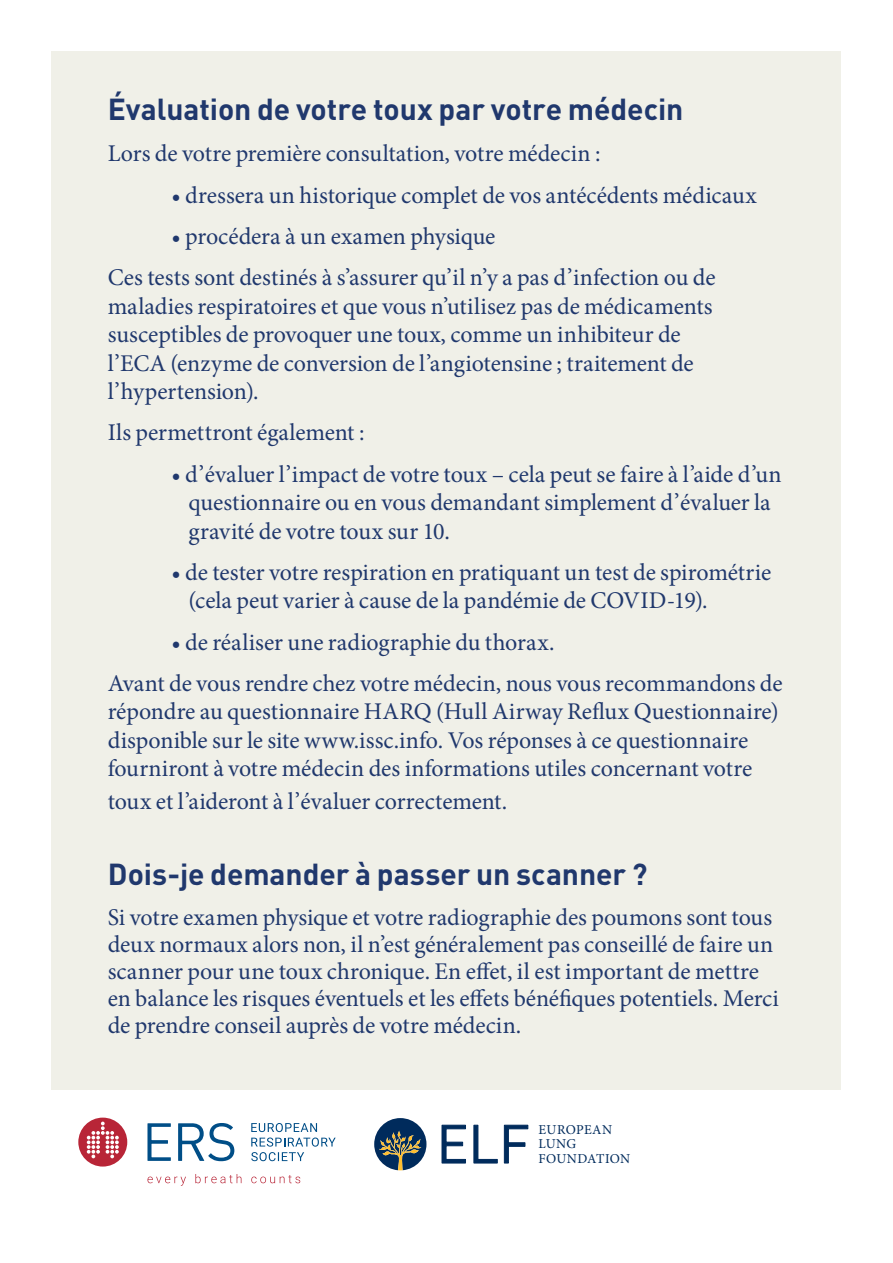
<style>
.page{position:relative;width:893px;height:1263px;background:#fff}
.page>*{position:absolute;margin:0;border:0;box-sizing:border-box;transform-origin:0 0}
.t1{font:700 30px "DIN Pro";letter-spacing:-.005em;color:#20386d}
.t2{font:24px/28.5px "Minion Pro";letter-spacing:-.005em;color:#20386d}
.t3{font:13.5px/14.7px "Minion Pro";letter-spacing:.025em;color:#002b5c}
</style>
<div class="page">
<div style="left:52px;top:52px;width:789px;height:1038px;background:#f0f0e8"></div>
<div style="left:78px;top:1117px;width:49px;height:49px;background:#b82537;border-radius:24px"></div>
<svg style="left:87px;top:1121px;width:32px;height:37px"></svg>
<svg style="left:147px;top:1123px;width:24px;height:38px"></svg>
<svg style="left:178px;top:1123px;width:56px;height:38px"></svg>
<svg style="left:147px;top:1176px;width:39px;height:10px"></svg>
<svg style="left:195px;top:1174px;width:46px;height:9px"></svg>
<svg style="left:251px;top:1175px;width:49px;height:8px"></svg>
<svg style="left:251px;top:1123px;width:85px;height:39px"></svg>
<svg style="left:441px;top:1124px;width:25px;height:40px"></svg>
<svg style="left:473px;top:1124px;width:25px;height:40px"></svg>
<svg style="left:504px;top:1124px;width:24px;height:40px"></svg>
<svg style="left:374px;top:1118px;width:52px;height:52px"></svg>
<p class="t1" style="left:108px;top:84px;width:577px">Évaluation de votre toux par votre médecin</p>
<p class="t2" style="left:108px;top:140px;width:494px">Lors de votre première consultation, votre médecin :</p>
<p class="t2" style="left:171px;top:181px;width:587px">• dressera un historique complet de vos antécédents médicaux</p>
<p class="t2" style="left:108px;top:216px;width:609px;line-height:41.2px;text-indent:64px">• procédera à un examen physique<br>Ces tests sont destinés à s’assurer qu’il n’y a pas d’infection ou de</p>
<p class="t2" style="left:108px;top:292px;width:606px">maladies respiratoires et que vous n’utilisez pas de médicaments susceptibles de provoquer une toux, comme un inhibiteur de l’ECA (enzyme de conversion de l’angiotensine ; traitement de l’hypertension).</p>
<p class="t2" style="left:108px;top:419px;width:258px">Ils permettront également :</p>
<p class="t2" style="left:189px;top:460px;width:595px;text-indent:-17px">• d’évaluer l’impact de votre toux – cela peut se faire à l’aide d’un questionnaire ou en vous demandant simplement d’évaluer la gravité de votre toux sur 10.</p>
<p class="t2" style="left:189px;top:558px;width:584px;text-indent:-17px">• de tester votre respiration en pratiquant un test de spirométrie (cela peut varier à cause de la pandémie de COVID-19).</p>
<p class="t2" style="left:108px;top:621px;width:676px;line-height:41.2px;text-indent:64px">• de réaliser une radiographie du thorax.<br>Avant de vous rendre chez votre médecin, nous vous recommandons de</p>
<p class="t2" style="left:108px;top:697px;width:672px">répondre au questionnaire HARQ (Hull Airway Reflux Questionnaire) disponible sur le site www.issc.info. Vos réponses à ce questionnaire fourniront à votre médecin des informations utiles concernant votre</p>
<p class="t2" style="left:108px;top:787px;width:401px">toux et l’aideront à l’évaluer correctement.</p>
<p class="t1" style="left:108px;top:849px;width:541px">Dois-je demander à passer un scanner ?</p>
<p class="t2" style="left:108px;top:904px;width:672px;line-height:27px">Si votre examen physique et votre radiographie des poumons sont tous deux normaux alors non, il n’est généralement pas conseillé de faire un scanner pour une toux chronique. En effet, il est important de mettre en balance les risques éventuels et les effets bénéfiques potentiels. Merci de prendre conseil auprès de votre médecin.</p>
<p class="t3" style="left:538px;top:1122px;width:93px">EUROPEAN<br>LUNG<br>FOUNDATION</p>
</div>
